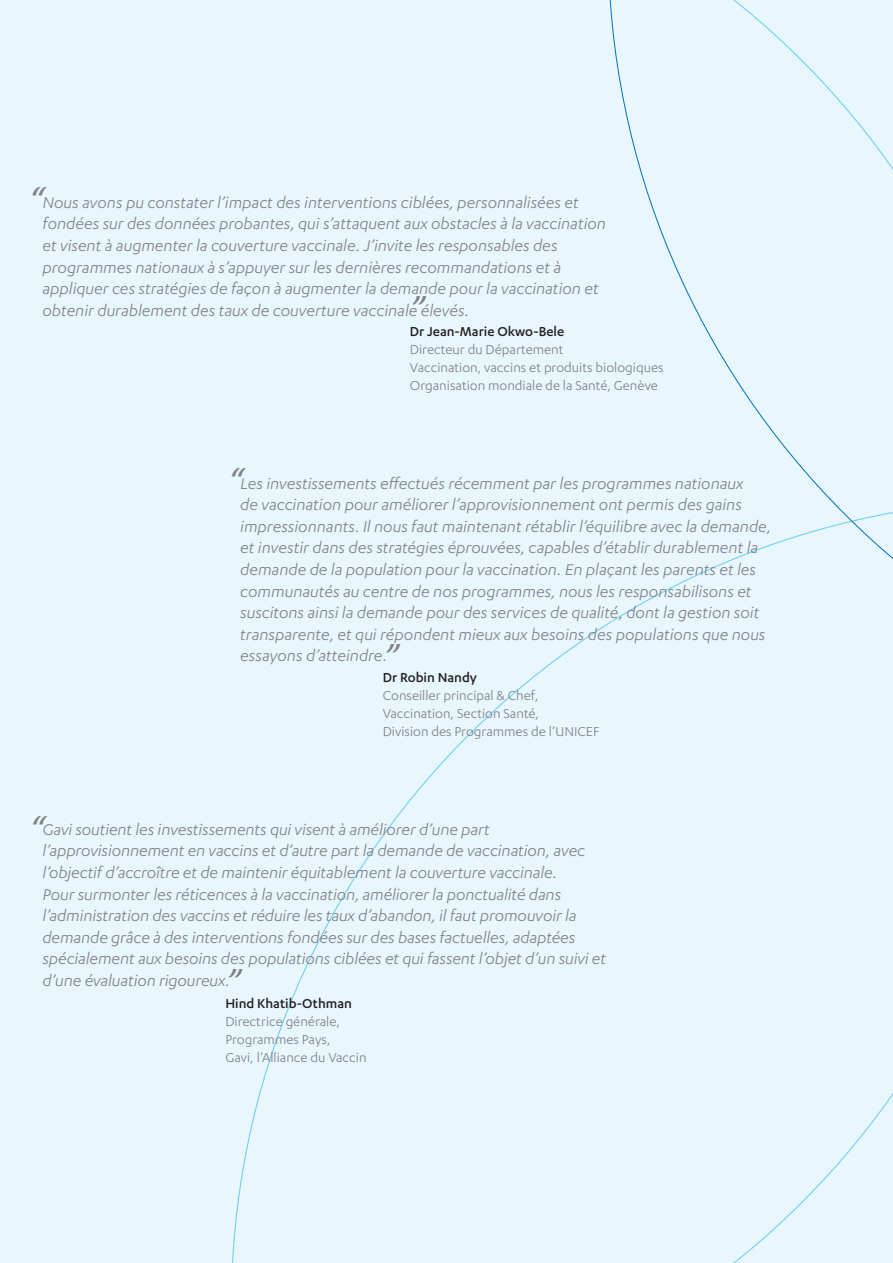
<style>
.page{position:relative;width:893px;height:1263px;background:#e8f6fd}
.page>*{position:absolute;margin:0;border:0;box-sizing:border-box;transform-origin:0 0}
.t1{font:italic 45px "Karbon";color:#808285}
.t2{font:italic 18px/21.6px "Karbon";color:#808285}
.t3{font:15px/18px "Karbon";color:#808285}
.t4{font:500 15px "Karbon";color:#231f20}
</style>
<div class="page">
<div style="left:608px;top:0;width:285px;height:751px;background:#e8f6fd"></div>
<h1 class="t1" style="left:28px;top:178px;width:17px">“</h1>
<p class="t2" style="left:43px;top:191px;width:565px">Nous avons pu constater l’impact des interventions ciblées, personnalisées et fondées sur des données probantes, qui s’attaquent aux obstacles à la vaccination et visent à augmenter la couverture vaccinale. J’invite les responsables des programmes nationaux à s’appuyer sur les dernières recommandations et à appliquer ces stratégies de façon à augmenter la demande pour la vaccination et obtenir durablement des taux de couverture vaccinale élevés.</p>
<h1 class="t1" style="left:409px;top:287px;width:17px">”</h1>
<p class="t4" style="left:410px;top:323px;width:156px">Dr Jean-Marie Okwo-Bele</p>
<p class="t3" style="left:410px;top:340px;width:255px">Directeur du Département<br>Vaccination, vaccins et produits biologiques<br>Organisation mondiale de la Santé, Genève</p>
<h1 class="t1" style="left:227px;top:458px;width:17px">“</h1>
<p class="t2" style="left:240px;top:472px;width:532px">Les investissements effectués récemment par les programmes nationaux<br>de vaccination pour améliorer l’approvisionnement ont permis des gains impressionnants. Il nous faut maintenant rétablir l’équilibre avec la demande, et investir dans des stratégies éprouvées, capables d’établir durablement la demande de la population pour la vaccination. En plaçant les parents et les communautés au centre de nos programmes, nous les responsabilisons et suscitons ainsi la demande pour des services de qualité, dont la gestion soit transparente, et qui répondent mieux aux besoins des populations que nous essayons d’atteindre.</p>
<h1 class="t1" style="left:383px;top:634px;width:17px">”</h1>
<p class="t4" style="left:383px;top:669px;width:96px">Dr Robin Nandy</p>
<p class="t3" style="left:383px;top:686px;width:218px">Conseiller principal &amp; Chef,<br>Vaccination, Section Santé,<br>Division des Programmes de l’UNICEF</p>
<h1 class="t1" style="left:29px;top:807px;width:17px">“</h1>
<p class="t2" style="left:43px;top:818px;width:565px">Gavi soutient les investissements qui visent à améliorer d’une part l’approvisionnement en vaccins et d’autre part la demande de vaccination, avec l’objectif d’accroître et de maintenir équitablement la couverture vaccinale.<br>Pour surmonter les réticences à la vaccination, améliorer la ponctualité dans l’administration des vaccins et réduire les taux d’abandon, il faut promouvoir la demande grâce à des interventions fondées sur des bases factuelles, adaptées spécialement aux besoins des populations ciblées et qui fassent l’objet d’un suivi et d’une évaluation rigoureux.</p>
<h1 class="t1" style="left:225px;top:959px;width:17px">”</h1>
<p class="t4" style="left:225px;top:995px;width:128px">Hind Khatib-Othman</p>
<p class="t3" style="left:225px;top:1012px;width:143px">Directrice générale,<br>Programmes Pays,<br>Gavi, l’Alliance du Vaccin</p>
</div>
